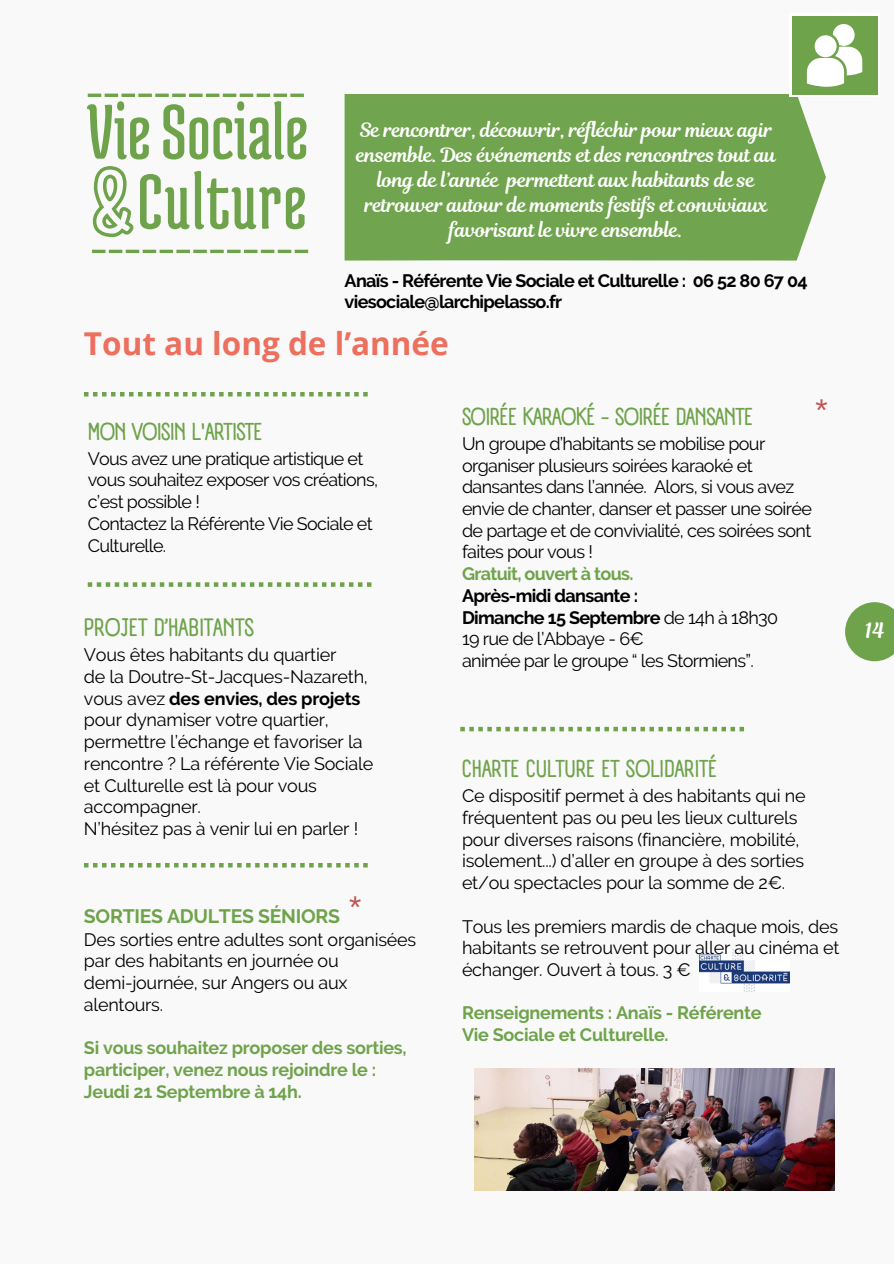
<style>
.page{position:relative;width:894px;height:1264px;background:#fff}
.page>*{position:absolute;margin:0;border:0;box-sizing:border-box;transform-origin:0 0}
.t1{font:82.5px/69.8px "Medula One";color:#6fa34b;text-align:center}
.t2{font:700 31.5px "Open Sans";color:#ed6f5d}
.t3{font:31.5px "Arimo";color:#c05353}
.t4{font:700 24.6px "A Day Without Sun Text";letter-spacing:-.015em;color:#6fa34b}
.t5{font:700 23.85px "A Day Without Sun Text";letter-spacing:-.035em;color:#6fa34b}
.t6{font:700 23.85px "A Day Without Sun Text";letter-spacing:-.015em;color:#6fa34b}
.t7{font:21px "Magnolia Script";color:#fff}
.t8{font:19.5px/24.8px "Magnolia Script";letter-spacing:-.015em;color:#fff;text-align:center}
.t9{font:700 19.35px "Raleway";letter-spacing:-.015em;color:#6fa34b}
.t10{font:18px/21.8px "Raleway";letter-spacing:-.015em;color:#000}
.t11{font:18px/21.8px "Raleway";letter-spacing:-.035em;color:#000}
.t12{font:700 18px/21.8px "Raleway";letter-spacing:-.015em;color:#6fa34b}
.t13{font:700 18px/21.3px "Raleway";letter-spacing:-.04em;color:#000}
.t14{font:700 18px "Raleway";letter-spacing:-.035em;color:#6fa34b}
.s1{font-weight:700}
</style>
<div class="page">
<div style="left:0;top:0;width:893px;height:1263px;background:#f9f9f9"></div>
<svg style="left:92px;top:166px;width:42px;height:72px"></svg>
<svg style="left:88px;top:94px;width:30px;height:3px"></svg>
<hr style="left:121px;top:94px;width:14px;height:3px;background:#6fa34b">
<hr style="left:138px;top:94px;width:14px;height:3px;background:#6fa34b">
<hr style="left:155px;top:94px;width:14px;height:3px;background:#6fa34b">
<hr style="left:172px;top:94px;width:14px;height:3px;background:#6fa34b">
<svg style="left:189px;top:94px;width:64px;height:3px"></svg>
<hr style="left:256px;top:94px;width:14px;height:3px;background:#6fa34b">
<hr style="left:273px;top:94px;width:14px;height:3px;background:#6fa34b">
<hr style="left:290px;top:94px;width:14px;height:3px;background:#6fa34b">
<svg style="left:92px;top:250px;width:64px;height:3px"></svg>
<hr style="left:159px;top:250px;width:14px;height:3px;background:#6fa34b">
<hr style="left:176px;top:250px;width:14px;height:3px;background:#6fa34b">
<hr style="left:193px;top:250px;width:14px;height:3px;background:#6fa34b">
<hr style="left:210px;top:250px;width:14px;height:3px;background:#6fa34b">
<svg style="left:227px;top:250px;width:64px;height:3px"></svg>
<hr style="left:294px;top:250px;width:14px;height:3px;background:#6fa34b">
<div style="left:344px;top:94px;width:481px;height:166px;background:#71a44e"></div>
<div style="left:789px;top:14px;width:90px;height:83px;background:linear-gradient(to bottom,#6fa34b,#6fa34b)"></div>
<div style="left:791px;top:16px;width:86px;height:79px;background:#6fa34b"></div>
<svg style="left:806px;top:24px;width:55px;height:63px"></svg>
<svg style="left:845px;top:602px;width:48px;height:59px;background:#85b067"></svg>
<img style="left:699px;top:949px;width:90px;height:42px">
<img style="left:474px;top:1068px;width:360px;height:122px">
<svg style="left:84px;top:392px;width:283px;height:4px"></svg>
<svg style="left:88px;top:582px;width:283px;height:5px"></svg>
<svg style="left:460px;top:726px;width:283px;height:5px"></svg>
<svg style="left:84px;top:863px;width:283px;height:4px"></svg>
<h1 class="t1" style="left:87px;top:96px;width:223px">VieSociale<br>Culture</h1>
<h3 class="t8" style="left:356px;top:118px;width:421px">Se rencontrer, découvrir, réfléchir pour mieux agir ensemble. Des événements et des rencontres tout au long de l’année permettent aux habitants de se retrouver autour de moments festifs et conviviaux favorisant le vivre ensemble.</h3>
<p class="t13" style="left:344px;top:270px;width:464px">Anaïs - Référente Vie Sociale et Culturelle : 06 52 80 67 04 viesociale@larchipelasso.fr</p>
<p class="t2" style="left:84px;top:322px;width:366px">Tout au long de l’année</p>
<h3 class="t5" style="left:88px;top:417px;width:176px">MON VOISIN L'ARTISTE</h3>
<p class="t11" style="left:88px;top:447px;width:292px">Vous avez une pratique artistique et vous souhaitez exposer vos créations, c’est possible !<br>Contactez la Référente Vie Sociale et<br>Culturelle.</p>
<h3 class="t4" style="left:84px;top:613px;width:172px">PROJET D’HABITANTS</h3>
<p class="t10" style="left:84px;top:644px;width:291px">Vous êtes habitants du quartier<br>de la Doutre-St-Jacques-Nazareth, vous avez <span class="s1">des envies, des projets </span>pour dynamiser votre quartier, permettre l’échange et favoriser la rencontre ? La référente Vie Sociale et Culturelle est là pour vous accompagner.<br>N’hésitez pas à venir lui en parler !</p>
<p class="t3" style="left:349px;top:889px;width:14px">*</p>
<p class="t9" style="left:84px;top:904px;width:257px">SORTIES ADULTES SÉNIORS</p>
<p class="t10" style="left:84px;top:928px;width:333px">Des sorties entre adultes sont organisées par des habitants en journée ou demi-journée, sur Angers ou aux alentours.</p>
<p class="t12" style="left:84px;top:1037px;width:324px">Si vous souhaitez proposer des sorties, participer, venez nous rejoindre le :<br>Jeudi 21 Septembre à 14h.</p>
<p class="t3" style="left:815px;top:392px;width:14px">*</p>
<h3 class="t5" style="left:462px;top:402px;width:293px">SOIRÉE KARAOKÉ - SOIRÉE DANSANTE</h3>
<p class="t11" style="left:462px;top:432px;width:351px">Un groupe d’habitants se mobilise pour organiser plusieurs soirées karaoké et dansantes dans l’année. Alors, si vous avez envie de chanter, danser et passer une soirée de partage et de convivialité, ces soirées sont faites pour vous !</p>
<p class="t14" style="left:462px;top:563px;width:173px">Gratuit, ouvert à tous.</p>
<p class="t11" style="left:462px;top:584px;width:317px"><span class="s1">Après-midi dansante :<br>Dimanche 15 Septembre</span> de 14h à 18h30<br>19 rue de l’Abbaye - 6€<br>animée par le groupe “ les Stormiens”.</p>
<h3 class="t6" style="left:462px;top:754px;width:257px">CHARTE CULTURE ET SOLIDARITÉ</h3>
<p class="t10" style="left:462px;top:785px;width:345px">Ce dispositif permet à des habitants qui ne fréquentent pas ou peu les lieux culturels pour diverses raisons (financière, mobilité, isolement...) d’aller en groupe à des sorties et/ou spectacles pour la somme de 2€.</p>
<p class="t10" style="left:462px;top:915px;width:379px;text-align:justify">Tous les premiers mardis de chaque mois, des habitants se retrouvent pour aller au cinéma et échanger. Ouvert à tous. 3 €</p>
<p class="t12" style="left:462px;top:1002px;width:301px">Renseignements : Anaïs - Référente<br>Vie Sociale et Culturelle.</p>
<h2 class="t7" style="left:864px;top:616px;width:21px">14</h2>
</div>
